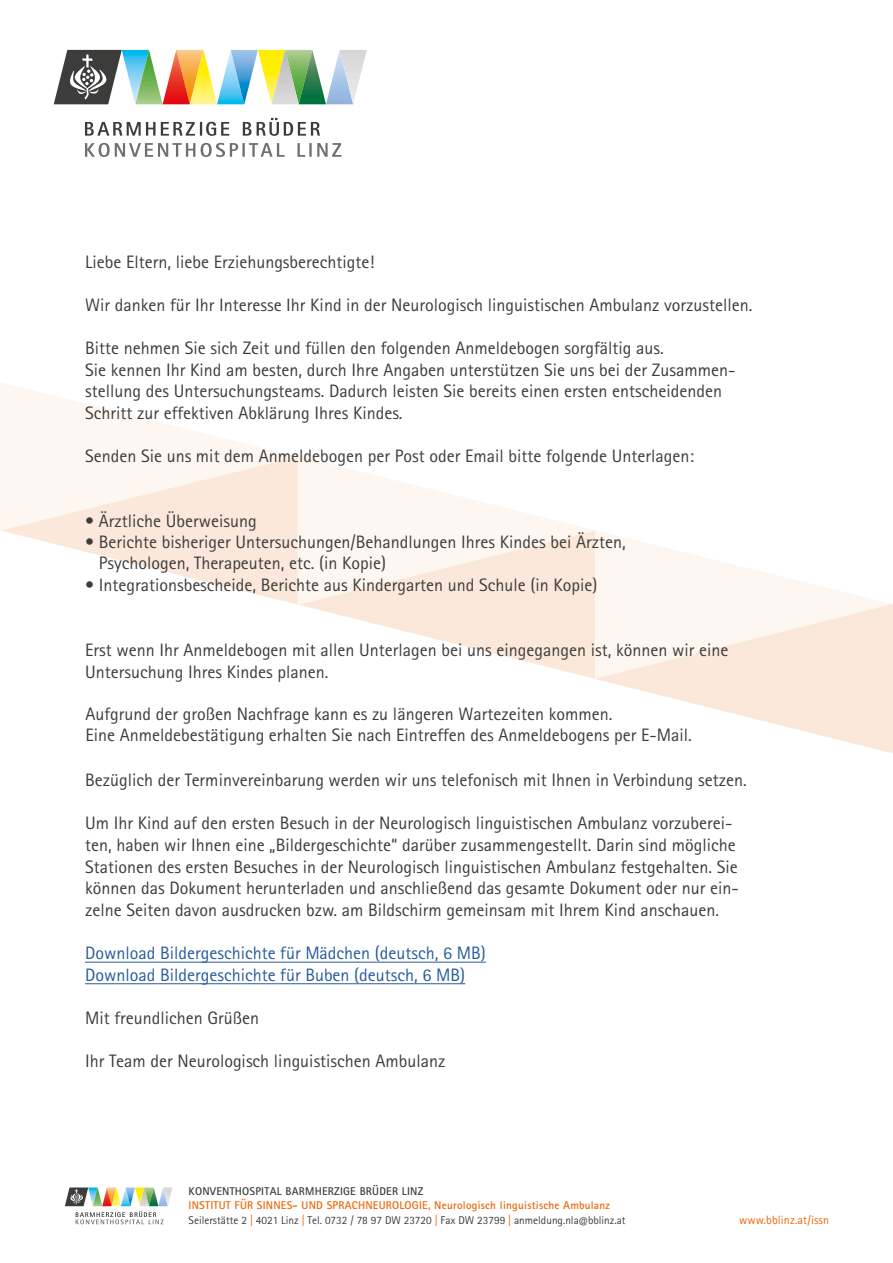
<style>
.page{position:relative;width:893px;height:1263px;background:#fff}
.page>*{position:absolute;margin:0;border:0;box-sizing:border-box;transform-origin:0 0}
.t1{font:18px/21.6px "Rotis Sans Serif Pro";color:#3c3c3b}
.t2{font:18px/21.6px "Rotis Sans Serif Pro";color:#275b9b}
.t3{font:12px "Rotis Sans Serif Pro";letter-spacing:.01em;color:#ec6608}
.t4{font:11.25px/14.9px "Rotis Sans Serif Pro";color:#3c3c3b}
.t5{font:700 11.25px "Rotis Sans Serif Pro";letter-spacing:.02em;color:#3c3c3b}
.s1{font-weight:700;color:#ec6608}
.s2{color:#ec6608}
</style>
<div class="page">
<svg style="left:0;top:382px;width:893px;height:371px"></svg>
<svg style="left:65px;top:1187px;width:107px;height:37px"></svg>
<svg style="left:54px;top:50px;width:313px;height:54px"></svg>
<svg style="left:85px;top:118px;width:235px;height:18px"></svg>
<svg style="left:85px;top:143px;width:256px;height:14px"></svg>
<hr style="left:85px;top:983px;width:380px;height:1px;background:#275b9b">
<hr style="left:85px;top:962px;width:401px;height:1px;background:#275b9b">
<p class="t1" style="left:85px;top:251px;width:291px">Liebe Eltern, liebe Erziehungsberechtigte!</p>
<p class="t1" style="left:85px;top:294px;width:669px">Wir danken für Ihr Interesse Ihr Kind in der Neurologisch linguistischen Ambulanz vorzustellen.</p>
<p class="t1" style="left:85px;top:337px;width:652px">Bitte nehmen Sie sich Zeit und füllen den folgenden Anmeldebogen sorgfältig aus.<br>Sie kennen Ihr Kind am besten, durch Ihre Angaben unterstützen Sie uns bei der Zusammen&shy;stellung des Untersuchungsteams. Dadurch leisten Sie bereits einen ersten entscheidenden Schritt zur effektiven Abklärung Ihres Kindes.</p>
<p class="t1" style="left:85px;top:445px;width:611px">Senden Sie uns mit dem Anmeldebogen per Post oder Email bitte folgende Unterlagen:</p>
<p class="t1" style="left:85px;top:510px;width:173px">• Ärztliche Überweisung</p>
<p class="t1" style="left:99px;top:532px;width:529px;line-height:20.9px;text-indent:-14px">• Berichte bisheriger Untersuchungen/Behandlungen Ihres Kindes bei Ärzten,<br>Psychologen, Therapeuten, etc. (in Kopie)</p>
<p class="t1" style="left:85px;top:574px;width:514px">• Integrationsbescheide, Berichte aus Kindergarten und Schule (in Kopie)</p>
<p class="t1" style="left:85px;top:640px;width:645px">Erst wenn Ihr Anmeldebogen mit allen Unterlagen bei uns eingegangen ist, können wir eine<br>Untersuchung Ihres Kindes planen.</p>
<p class="t1" style="left:85px;top:704px;width:608px;line-height:20.9px">Aufgrund der großen Nachfrage kann es zu längeren Wartezeiten kommen.<br>Eine Anmeldebestätigung erhalten Sie nach Eintreffen des Anmeldebogens per E-Mail.</p>
<p class="t1" style="left:85px;top:769px;width:663px">Bezüglich der Terminvereinbarung werden wir uns telefonisch mit Ihnen in Verbindung setzen.</p>
<p class="t1" style="left:85px;top:812px;width:655px">Um Ihr Kind auf den ersten Besuch in der Neurologisch linguistischen Ambulanz vorzuberei&shy;ten, haben wir Ihnen eine „Bildergeschichte“ darüber zusammengestellt. Darin sind mögliche Stationen des ersten Besuches in der Neurologisch linguistischen Ambulanz festgehalten. Sie können das Dokument herunterladen und anschließend das gesamte Dokument oder nur ein&shy;zelne Seiten davon ausdrucken bzw. am Bildschirm gemeinsam mit Ihrem Kind anschauen.</p>
<p class="t2" style="left:85px;top:942px;width:402px">Download Bildergeschichte für Mädchen (deutsch, 6 MB)<br>Download Bildergeschichte für Buben (deutsch, 6 MB)</p>
<p class="t1" style="left:85px;top:1007px;width:175px">Mit freundlichen Grüßen</p>
<p class="t1" style="left:85px;top:1050px;width:362px">Ihr Team der Neurologisch linguistischen Ambulanz</p>
<p class="t5" style="left:189px;top:1184px;width:236px">KONVENTHOSPITAL BARMHERZIGE BRÜDER LINZ</p>
<p class="t4" style="left:189px;top:1198px;width:439px"><span class="s1">INSTITUT FÜR SINNES- UND SPRACHNEUROLOGIE, Neurologisch linguistische Ambulanz<br></span>Seilerstätte 2 <span class="s2">|</span> 4021 Linz <span class="s2">|</span> Tel. 0732 / 78 97 DW 23720 <span class="s2">|</span> Fax DW 23799 <span class="s2">|</span> anmeldung.nla@bblinz.at</p>
<p class="t3" style="left:739px;top:1213px;width:92px">www.bblinz.at/issn</p>
</div>
